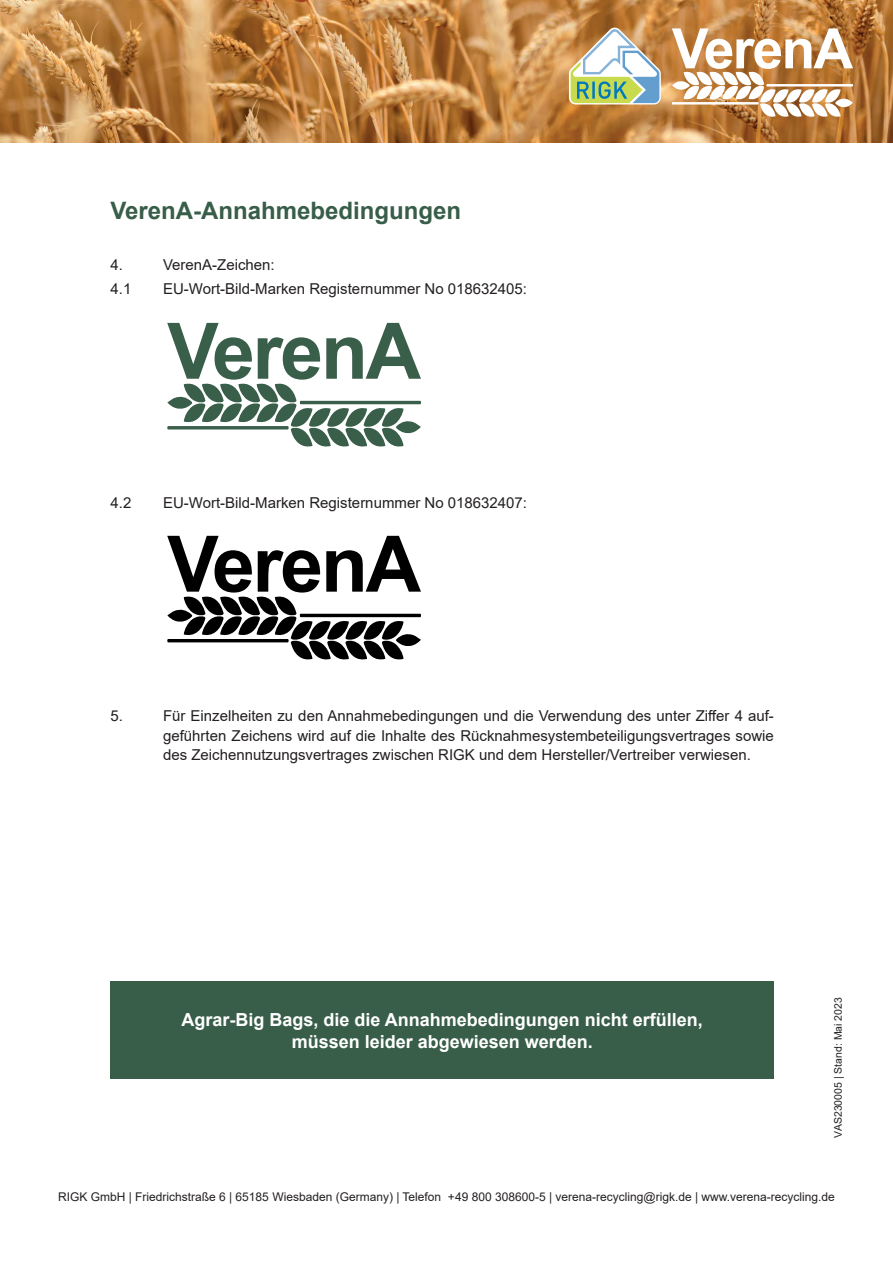
<style>
.page{position:relative;width:893px;height:1263px;background:#fff}
.page>*{position:absolute;margin:0;border:0;box-sizing:border-box;transform-origin:0 0}
.t1{font:700 24px "Arial";color:#385d49}
.t2{font:700 18px/21.6px "Arial";color:#fff;text-align:center}
.t3{font:15px/19.5px "Arial";color:#231f20;text-align:justify}
.t4{font:12px "Arial";color:#231f20}
.t5{font:10.5px "Arial";color:#231f20}
</style>
<div class="page">
<img style="left:0;top:0;width:893px;height:142px">
<svg style="left:672px;top:28px;width:181px;height:89px"></svg>
<svg style="left:569px;top:28px;width:92px;height:76px"></svg>
<div style="left:111px;top:981px;width:663px;height:98px;background:#385d49"></div>
<svg style="left:167px;top:323px;width:254px;height:123px"></svg>
<svg style="left:167px;top:536px;width:254px;height:123px"></svg>
<h1 class="t1" style="left:111px;top:194px;width:352px">VerenA-Annahmebedingungen</h1>
<p class="t3" style="left:111px;top:255px;width:14px">4.</p>
<p class="t3" style="left:163px;top:255px;width:113px">VerenA-Zeichen:</p>
<p class="t3" style="left:111px;top:279px;width:22px">4.1</p>
<p class="t3" style="left:163px;top:279px;width:365px">EU-Wort-Bild-Marken Registernummer No 018632405:</p>
<p class="t3" style="left:111px;top:492px;width:22px">4.2</p>
<p class="t3" style="left:163px;top:492px;width:365px">EU-Wort-Bild-Marken Registernummer No 018632407:</p>
<p class="t3" style="left:111px;top:706px;width:14px">5.</p>
<p class="t3" style="left:163px;top:706px;width:612px">Für Einzelheiten zu den Annahmebedingungen und die Verwendung des unter Ziffer 4 auf&shy;geführten Zeichens wird auf die Inhalte des Rücknahmesystembeteiligungsvertrages sowie des Zeichennutzungsvertrages zwischen RIGK und dem Hersteller/Vertreiber verwiesen.</p>
<p class="t2" style="left:182px;top:1009px;width:523px">Agrar-Big Bags, die die Annahmebedingungen nicht erfüllen, müssen leider abgewiesen werden.</p>
<p class="t5" style="left:831px;top:1137px;width:142px;rotate:-90deg">VAS230005 | Stand: Mai 2023</p>
<p class="t4" style="left:58px;top:1188px;width:778px">RIGK GmbH | Friedrichstraße 6 | 65185 Wiesbaden (Germany) | Telefon +49 800 308600-5 | verena-recycling@rigk.de | www.verena-recycling.de</p>
</div>
